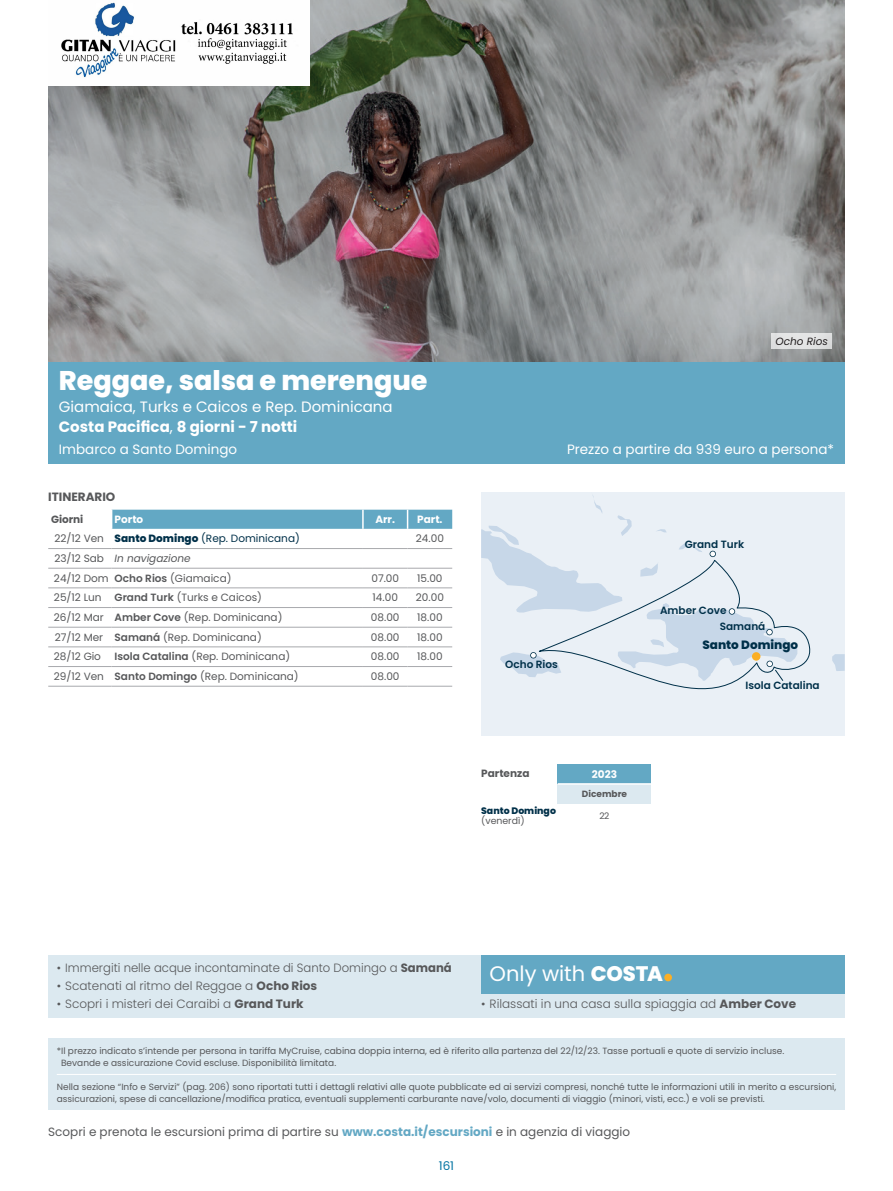
<style>
.page{position:relative;width:893px;height:1191px;background:#fff}
.page>*{position:absolute;margin:0;border:0;box-sizing:border-box;transform-origin:0 0}
.t1{font:800 27px "Poppins";color:#fff}
.t2{font:21px "Poppins";letter-spacing:-.005em;color:#fff}
.t3{font:15px/19.5px "Poppins";color:#fff}
.t4{font:13.5px "Poppins";color:#fff}
.t5{font:300 12px "Poppins";color:#57585a}
.t6{font:12px "Poppins";color:#57585a}
.t7{font:800 12px "Poppins";color:#003049}
.t8{font:700 12px "Poppins";color:#57585a}
.t9{font:12px "Poppins";color:#0575a3}
.t10{font:10.5px/19.6px "Poppins";color:#57585a}
.t11{font:600 10.5px "Poppins";color:#003049}
.t12{font:10.5px "Poppins";color:#003049}
.t13{font:700 10.5px "Poppins";color:#fff}
.t14{font:700 10.5px "Poppins";color:#57585a}
.t15{font:italic 10.5px "Poppins";color:#231f20}
.t16{font:800 9.3px "Poppins";color:#003049}
.t17{font:9.3px "Poppins";color:#57585a}
.t18{font:9px/12px "Poppins";color:#57585a}
.t19{font:700 9px "Poppins";color:#57585a}
.s1{font-weight:700}
.s2{color:#57585a}
.s3{font-weight:800}
.s4{font-style:italic}
.s5{font-weight:600}
.s6{font-weight:700;color:#63a8c4}
</style>
<div class="page">
<div style="left:558px;top:765px;width:93px;height:19px;background:#63a8c4"></div>
<div style="left:558px;top:784px;width:93px;height:19px;background:#dce9f0"></div>
<hr style="left:558px;top:783px;width:93px;height:1px;background:#fff">
<svg style="left:111px;top:509px;width:341px;height:20px;background:#6bacc7"></svg>
<hr style="left:112px;top:548px;width:251px;height:1px;background:#a8a9ad">
<hr style="left:48px;top:548px;width:36px;height:1px;background:#a8a9ad">
<svg style="left:84px;top:548px;width:28px;height:1px"></svg>
<hr style="left:363px;top:548px;width:45px;height:1px;background:#a8a9ad">
<hr style="left:408px;top:548px;width:44px;height:1px;background:#a8a9ad">
<hr style="left:112px;top:568px;width:251px;height:1px;background:#a8a9ad">
<hr style="left:48px;top:568px;width:36px;height:1px;background:#a8a9ad">
<svg style="left:84px;top:568px;width:28px;height:1px"></svg>
<hr style="left:363px;top:568px;width:45px;height:1px;background:#a8a9ad">
<hr style="left:408px;top:568px;width:44px;height:1px;background:#a8a9ad">
<hr style="left:112px;top:587px;width:251px;height:1px;background:#a8a9ad">
<hr style="left:48px;top:587px;width:36px;height:1px;background:#a8a9ad">
<svg style="left:84px;top:587px;width:28px;height:1px"></svg>
<hr style="left:363px;top:587px;width:45px;height:1px;background:#a8a9ad">
<hr style="left:408px;top:587px;width:44px;height:1px;background:#a8a9ad">
<hr style="left:112px;top:607px;width:251px;height:1px;background:#a8a9ad">
<hr style="left:48px;top:607px;width:36px;height:1px;background:#a8a9ad">
<svg style="left:84px;top:607px;width:28px;height:1px"></svg>
<hr style="left:363px;top:607px;width:45px;height:1px;background:#a8a9ad">
<hr style="left:408px;top:607px;width:44px;height:1px;background:#a8a9ad">
<hr style="left:112px;top:627px;width:251px;height:1px;background:#a8a9ad">
<hr style="left:48px;top:627px;width:36px;height:1px;background:#a8a9ad">
<svg style="left:84px;top:627px;width:28px;height:1px"></svg>
<hr style="left:363px;top:627px;width:45px;height:1px;background:#a8a9ad">
<hr style="left:408px;top:627px;width:44px;height:1px;background:#a8a9ad">
<hr style="left:112px;top:646px;width:251px;height:1px;background:#a8a9ad">
<hr style="left:48px;top:646px;width:36px;height:1px;background:#a8a9ad">
<svg style="left:84px;top:646px;width:28px;height:1px"></svg>
<hr style="left:363px;top:646px;width:45px;height:1px;background:#a8a9ad">
<hr style="left:408px;top:646px;width:44px;height:1px;background:#a8a9ad">
<hr style="left:112px;top:666px;width:251px;height:1px;background:#a8a9ad">
<hr style="left:48px;top:666px;width:36px;height:1px;background:#a8a9ad">
<svg style="left:84px;top:666px;width:28px;height:1px"></svg>
<hr style="left:363px;top:666px;width:45px;height:1px;background:#a8a9ad">
<hr style="left:408px;top:666px;width:44px;height:1px;background:#a8a9ad">
<hr style="left:112px;top:686px;width:251px;height:1px;background:#a8a9ad">
<hr style="left:48px;top:686px;width:36px;height:1px;background:#a8a9ad">
<svg style="left:84px;top:686px;width:28px;height:1px"></svg>
<hr style="left:363px;top:686px;width:45px;height:1px;background:#a8a9ad">
<hr style="left:408px;top:686px;width:44px;height:1px;background:#a8a9ad">
<div style="left:48px;top:361px;width:797px;height:102px;background:#63a8c4"></div>
<img style="left:48px;top:0;width:797px;height:361px">
<div style="left:771px;top:333px;width:61px;height:16px;background:#e2e3e4"></div>
<div style="left:48px;top:955px;width:433px;height:62px;background:#dce9f0"></div>
<div style="left:481px;top:955px;width:364px;height:62px;background:#dce9f0"></div>
<div style="left:481px;top:955px;width:364px;height:38px;background:#63a8c4"></div>
<svg style="left:664px;top:973px;width:8px;height:8px"></svg>
<div style="left:48px;top:1038px;width:797px;height:72px;background:#dce9f0"></div>
<hr style="left:57px;top:1074px;width:779px;height:1px;background:#fff">
<div style="left:481px;top:492px;width:364px;height:244px;background:#eaf0f6"></div>
<div style="left:538px;top:560px;width:275px;height:171px;background:#eaf0f6"></div>
<svg style="left:481px;top:492px;width:316px;height:189px;background:#e0e9f1"></svg>
<div style="left:752px;top:652px;width:8px;height:8px;background:#fbaf25;border-radius:50%"></div>
<img style="left:49px;top:1px;width:261px;height:84px">
<p class="t15" style="left:775px;top:335px;width:54px">Ocho Rios</p>
<h1 class="t1" style="left:59px;top:365px;width:370px">Reggae, salsa e merengue</h1>
<h3 class="t3" style="left:59px;top:397px;width:335px">Giamaica, Turks e Caicos e Rep. Dominicana<br><span class="s1">Costa Pacifica</span>, <span class="s1">8 giorni - 7 notti</span></h3>
<h3 class="t4" style="left:59px;top:442px;width:180px">Imbarco a Santo Domingo</h3>
<h3 class="t4" style="left:567px;top:442px;width:269px">Prezzo a partire da 939 euro a persona*</h3>
<h3 class="t8" style="left:48px;top:490px;width:69px">ITINERARIO</h3>
<p class="t14" style="left:51px;top:513px;width:33px">Giorni</p>
<p class="t13" style="left:115px;top:513px;width:30px">Porto</p>
<p class="t13" style="left:375px;top:513px;width:21px">Arr.</p>
<p class="t13" style="left:417px;top:513px;width:27px">Part.</p>
<p class="t12" style="left:55px;top:532px;width:247px"><span class="s2">22/12 Ven</span> <span class="s3">Santo Domingo</span> (Rep. Dominicana)</p>
<p class="t10" style="left:416px;top:529px;width:30px">24.00</p>
<p class="t10" style="left:54px;top:548px;width:179px">23/12 Sab <span class="s4">In navigazione<br></span>24/12 Dom <span class="s5">Ocho Rios</span> (Giamaica)</p>
<p class="t10" style="left:371px;top:568px;width:29px">07.00</p>
<p class="t10" style="left:417px;top:568px;width:27px">15.00</p>
<p class="t10" style="left:54px;top:588px;width:209px">25/12 Lun <span class="s5">Grand Turk</span> (Turks e Caicos)</p>
<p class="t10" style="left:373px;top:588px;width:27px">14.00</p>
<p class="t10" style="left:416px;top:588px;width:30px">20.00</p>
<p class="t10" style="left:54px;top:607px;width:230px">26/12 Mar <span class="s5">Amber Cove</span> (Rep. Dominicana)</p>
<p class="t10" style="left:371px;top:607px;width:30px">08.00</p>
<p class="t10" style="left:417px;top:607px;width:27px">18.00</p>
<p class="t10" style="left:55px;top:627px;width:208px">27/12 Mer <span class="s5">Samaná</span> (Rep. Dominicana)</p>
<p class="t10" style="left:371px;top:627px;width:30px">08.00</p>
<p class="t10" style="left:417px;top:627px;width:27px">18.00</p>
<p class="t10" style="left:54px;top:647px;width:49px">28/12 Gio</p>
<p class="t10" style="left:115px;top:647px;width:177px"><span class="s5">Isola Catalina</span> (Rep. Dominicana)</p>
<p class="t10" style="left:371px;top:647px;width:30px">08.00</p>
<p class="t10" style="left:417px;top:647px;width:27px">18.00</p>
<p class="t10" style="left:54px;top:666px;width:246px">29/12 Ven <span class="s5">Santo Domingo</span> (Rep. Dominicana)</p>
<p class="t10" style="left:371px;top:666px;width:30px">08.00</p>
<p class="t11" style="left:505px;top:659px;width:54px">Ocho Rios</p>
<p class="t14" style="left:481px;top:767px;width:50px">Partenza</p>
<p class="t13" style="left:592px;top:768px;width:27px">2023</p>
<p class="t19" style="left:582px;top:788px;width:47px">Dicembre</p>
<p class="t16" style="left:481px;top:805px;width:76px">Santo Domingo</p>
<p class="t17" style="left:481px;top:815px;width:45px">(venerdì)</p>
<p class="t18" style="left:599px;top:810px;width:11px">22</p>
<p class="t11" style="left:685px;top:539px;width:61px">Grand Turk</p>
<p class="t11" style="left:660px;top:605px;width:68px">Amber Cove</p>
<p class="t11" style="left:720px;top:622px;width:47px">Samaná</p>
<h3 class="t7" style="left:702px;top:637px;width:97px">Santo Domingo</h3>
<p class="t11" style="left:745px;top:680px;width:76px">Isola Catalina</p>
<h3 class="t5" style="left:57px;top:960px;width:396px">• Immergiti nelle acque incontaminate di Santo Domingo a <span class="s1">Samaná</span></h3>
<h3 class="t5" style="left:57px;top:978px;width:262px">• Scatenati al ritmo del Reggae a <span class="s1">Ocho Rios</span></h3>
<h3 class="t5" style="left:57px;top:996px;width:248px">• Scopri i misteri dei Caraibi a <span class="s1">Grand Turk</span></h3>
<h3 class="t5" style="left:481px;top:996px;width:316px">• Rilassati in una casa sulla spiaggia ad <span class="s1">Amber Cove</span></h3>
<h2 class="t2" style="left:490px;top:961px;width:175px">Only with <span class="s3">COSTA</span></h2>
<p class="t18" style="left:61px;top:1044px;width:725px;text-indent:-4px">*Il prezzo indicato s’intende per persona in tariffa MyCruise, cabina doppia interna, ed è riferito alla partenza del 22/12/23. Tasse portuali e quote di servizio incluse.<br>Bevande e assicurazione Covid escluse. Disponibilità limitata.</p>
<p class="t18" style="left:57px;top:1080px;width:781px">Nella sezione “Info e Servizi” (pag. 206) sono riportati tutti i dettagli relativi alle quote pubblicate ed ai servizi compresi, nonché tutte le informazioni utili in merito a escursioni, assicurazioni, spese di cancellazione/modifica pratica, eventuali supplementi carburante nave/volo, documenti di viaggio (minori, visti, ecc.) e voli se previsti.</p>
<h3 class="t6" style="left:48px;top:1124px;width:583px">Scopri e prenota le escursioni prima di partire su <span class="s6">www.costa.it/escursioni</span> e in agenzia di viaggio</h3>
<h3 class="t9" style="left:439px;top:1158px;width:17px">161</h3>
</div>
